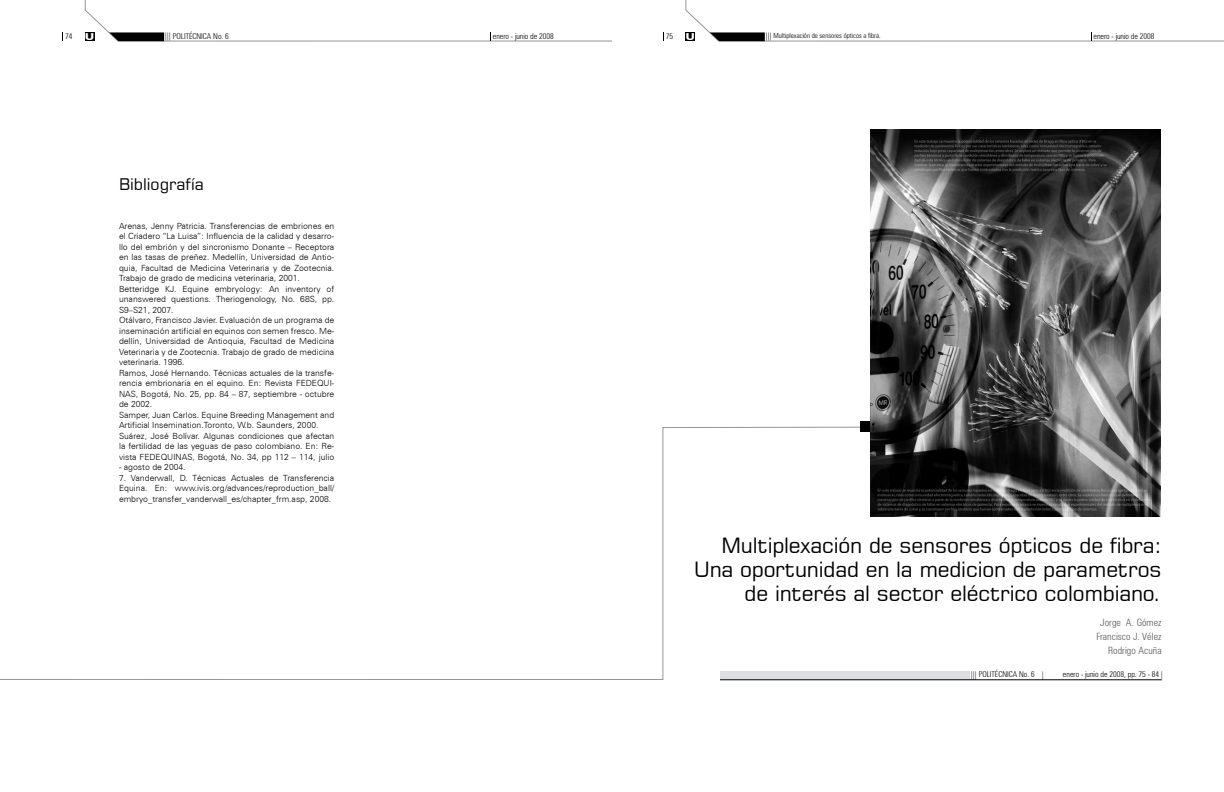
<style>
.page{position:relative;width:1224px;height:792px;background:#fff}
.page>*{position:absolute;margin:0;border:0;box-sizing:border-box;transform-origin:0 0}
.t1{font:21px/24px "Square 721 BT";letter-spacing:-.01em;color:#000;text-align:right}
.t2{font:16px "Square 721 BT";color:#000}
.t3{font:300 condensed 10px/14px "Zurich BT";letter-spacing:.01em;color:#58595b;text-align:right}
.t4{font:900 expanded 9.6px "Zurich BT";color:#fff}
.t5{font:300 8.5px/10.5px "Zurich BT";color:#000}
.t6{font:300 condensed 8px "Zurich BT";color:#000}
.t7{font:300 condensed 7px "Zurich BT";color:#000}
</style>
<div class="page">
<svg style="left:685px;top:0;width:539px;height:42px"></svg>
<svg style="left:85px;top:0;width:527px;height:42px"></svg>
<svg style="left:0;top:426px;width:860px;height:254px"></svg>
<div style="left:860px;top:421px;width:10px;height:11px;background:#000"></div>
<img style="left:870px;top:130px;width:291px;height:387px">
<div style="left:720px;top:671px;width:250px;height:9px;background:#dcddde"></div>
<svg style="left:971px;top:671px;width:5px;height:9px"></svg>
<hr style="left:720px;top:680px;width:442px;height:1px;background:#000">
<p class="t6" style="left:65px;top:31px;width:5px">74</p>
<p class="t4" style="left:85px;top:31px;width:10px">U</p>
<p class="t6" style="left:173px;top:31px;width:57px">POLITÉCNICA No. 6</p>
<p class="t6" style="left:493px;top:31px;width:63px">enero - junio de 2008</p>
<p class="t6" style="left:666px;top:31px;width:5px">75</p>
<p class="t4" style="left:686px;top:31px;width:10px">U</p>
<p class="t6" style="left:1094px;top:31px;width:63px">enero - junio de 2008</p>
<p class="t7" style="left:774px;top:31px;width:109px">Multiplexación de sensores ópticos a fibra.</p>
<h2 class="t2" style="left:119px;top:174px;width:86px">Bibliografía</h2>
<p class="t5" style="left:119px;top:220px;width:217px">Arenas, Jenny Patricia. Transferencias de embriones en el Criadero “La Luisa”: Influencia de la calidad y desarro&shy;llo del embrión y del sincronismo Donante – Receptora en las tasas de preñez. Medellín, Universidad de Antio&shy;quia, Facultad de Medicina Veterinaria y de Zootecnia.<br>Trabajo de grado de medicina veterinaria, 2001.<br>Betteridge KJ. Equine embryology: An inventory of unanswered questions. Theriogenology, No. 68S, pp.<br>S9–S21, 2007.<br>Otálvaro, Francisco Javier. Evaluación de un programa de inseminación artificial en equinos con semen fresco. Me&shy;dellín, Universidad de Antioquia, Facultad de Medicina Veterinaria y de Zootecnia. Trabajo de grado de medicina veterinaria. 1996.<br>Ramos, José Hernando. Técnicas actuales de la transfe&shy;rencia embrionaria en el equino. En: Revista FEDEQUI-NAS, Bogotá, No. 25, pp. 84 – 87, septiembre - octubre de 2002.<br>Samper, Juan Carlos. Equine Breeding Management and Artificial Insemination.Toronto, W.b. Saunders, 2000.<br>Suárez, José Bolívar. Algunas condiciones que afectan la fertilidad de las yeguas de paso colombiano. En: Re&shy;vista FEDEQUINAS, Bogotá, No. 34, pp 112 – 114, julio</p>
<p class="t5" style="left:119px;top:462px;width:68px">- agosto de 2004.</p>
<p class="t5" style="left:119px;top:472px;width:217px;text-align:justify">7. Vanderwall, D. Técnicas Actuales de Transferencia Equina. En: www.ivis.org/advances/reproduction_ball/ embryo_transfer_vanderwall_es/chapter_frm.asp, 2008.</p>
<h1 class="t1" style="left:694px;top:533px;width:469px">Multiplexación de sensores ópticos de fibra:<br>Una oportunidad en la medicion de parametros de interés al sector eléctrico colombiano.</h1>
<p class="t3" style="left:1096px;top:615px;width:67px">Jorge A. Gómez<br>Francisco J. Vélez<br>Rodrigo Acuña</p>
<p class="t6" style="left:979px;top:670px;width:57px">POLITÉCNICA No. 6</p>
<p class="t6" style="left:1063px;top:670px;width:97px">enero - junio de 2008, pp. 75 - 84</p>
</div>
